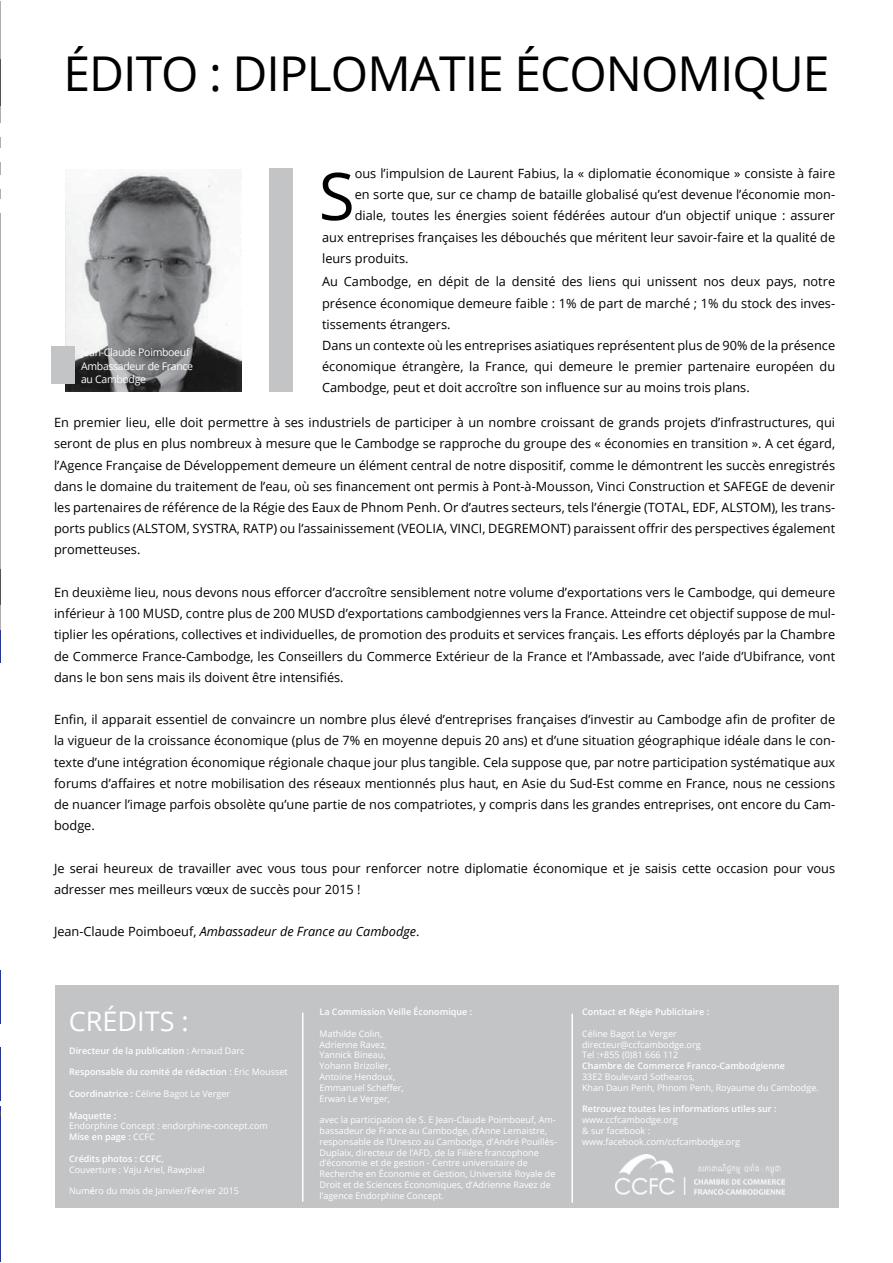
<style>
.page{position:relative;width:893px;height:1263px;background:#fff}
.page>*{position:absolute;margin:0;border:0;box-sizing:border-box;transform-origin:0 0}
.t1{font:65.7px "Open Sans";color:#000}
.t2{font:48px "Open Sans";letter-spacing:-.02em;color:#000}
.t3{font:27px "Open Sans";color:#fff}
.t4{font:12.75px/21.1px "Open Sans";color:#000;text-align:justify}
.t5{font:italic 12.75px "Open Sans";color:#000}
.t6{font:10.5px/13.5px "Open Sans";letter-spacing:-.03em;color:#fff}
.t7{font:9px/10.8px "Open Sans";color:#fff}
.t8{font:600 9px "Open Sans";color:#fff}
.s1{font-style:normal}
.s2{font-weight:400}
.s3{font-weight:600}
</style>
<div class="page">
<div style="left:55px;top:986px;width:783px;height:222px;background:#c2c4c6"></div>
<hr style="left:302px;top:1013px;width:1px;height:189px;background:#fff">
<hr style="left:571px;top:1014px;width:2px;height:189px;background:#fff">
<div style="left:269px;top:168px;width:24px;height:224px;background:#c2c4c6"></div>
<img style="left:66px;top:172px;width:175px;height:220px">
<div style="left:51px;top:347px;width:23px;height:37px;background:#c2c4c6"></div>
<img style="left:616px;top:1155px;width:168px;height:39px">
<h2 class="t2" style="left:64px;top:39px;width:767px">ÉDITO : DIPLOMATIE ÉCONOMIQUE</h2>
<h1 class="t1" style="left:319px;top:150px;width:38px">S</h1>
<p class="t4" style="left:355px;top:163px;width:482px">ous l’impulsion de Laurent Fabius, la « diplomatie économique » consiste à faire</p>
<p class="t4" style="left:355px;top:184px;width:482px">en sorte que, sur ce champ de bataille globalisé qu’est devenue l’économie mon-</p>
<p class="t4" style="left:355px;top:205px;width:482px">diale, toutes les énergies soient fédérées autour d’un objectif unique : assurer</p>
<p class="t4" style="left:322px;top:226px;width:515px">aux entreprises françaises les débouchés que méritent leur savoir-faire et la qualité de</p>
<p class="t4" style="left:322px;top:248px;width:88px">leurs produits.</p>
<p class="t4" style="left:322px;top:271px;width:515px;text-align:left">Au Cambodge, en dépit de la densité des liens qui unissent nos deux pays, notre présence économique demeure faible : 1% de part de marché ; 1% du stock des inves&shy;tissements étrangers.<br>Dans un contexte où les entreprises asiatiques représentent plus de 90% de la présence économique étrangère, la France, qui demeure le premier partenaire européen du Cambodge, peut et doit accroître son influence sur au moins trois plans.</p>
<p class="t4" style="left:54px;top:412px;width:783px">En premier lieu, elle doit permettre à ses industriels de participer à un nombre croissant de grands projets d’infrastructures, qui seront de plus en plus nombreux à mesure que le Cambodge se rapproche du groupe des « économies en transition ». A cet égard, l’Agence Française de Développement demeure un élément central de notre dispositif, comme le démontrent les succès enregistrés dans le domaine du traitement de l’eau, où ses financement ont permis à Pont-à-Mousson, Vinci Construction et SAFEGE de devenir les partenaires de référence de la Régie des Eaux de Phnom Penh. Or d’autres secteurs, tels l’énergie (TOTAL, EDF, ALSTOM), les trans&shy;ports publics (ALSTOM, SYSTRA, RATP) ou l’assainissement (VEOLIA, VINCI, DEGREMONT) paraissent offrir des perspectives également prometteuses.</p>
<p class="t4" style="left:54px;top:581px;width:783px">En deuxième lieu, nous devons nous efforcer d’accroître sensiblement notre volume d’exportations vers le Cambodge, qui demeure inférieur à 100 MUSD, contre plus de 200 MUSD d’exportations cambodgiennes vers la France. Atteindre cet objectif suppose de mul&shy;tiplier les opérations, collectives et individuelles, de promotion des produits et services français. Les efforts déployés par la Chambre de Commerce France-Cambodge, les Conseillers du Commerce Extérieur de la France et l’Ambassade, avec l’aide d’Ubifrance, vont dans le bon sens mais ils doivent être intensifiés.</p>
<p class="t4" style="left:54px;top:709px;width:783px">Enfin, il apparait essentiel de convaincre un nombre plus élevé d’entreprises françaises d’investir au Cambodge afin de profiter de la vigueur de la croissance économique (plus de 7% en moyenne depuis 20 ans) et d’une situation géographique idéale dans le con&shy;texte d’une intégration économique régionale chaque jour plus tangible. Cela suppose que, par notre participation systématique aux forums d’affaires et notre mobilisation des réseaux mentionnés plus haut, en Asie du Sud-Est comme en France, nous ne cessions de nuancer l’image parfois obsolète qu’une partie de nos compatriotes, y compris dans les grandes entreprises, ont encore du Cam&shy;bodge.</p>
<p class="t4" style="left:54px;top:857px;width:783px">Je serai heureux de travailler avec vous tous pour renforcer notre diplomatie économique et je saisis cette occasion pour vous adresser mes meilleurs vœux de succès pour 2015 !</p>
<p class="t5" style="left:54px;top:923px;width:367px"><span class="s1">Jean-Claude Poimboeuf,</span> Ambassadeur de France au Cambodge<span class="s1">.</span></p>
<p class="t6" style="left:81px;top:346px;width:113px">Jean-Claude Poimboeuf<br>Ambassadeur de France au Cambodge</p>
<h3 class="t3" style="left:69px;top:1002px;width:121px">CRÉDITS :</h3>
<p class="t8" style="left:69px;top:1044px;width:177px">Directeur de la publication : <span class="s2">Arnaud Darc</span></p>
<p class="t8" style="left:69px;top:1066px;width:220px">Responsable du comité de rédaction : <span class="s2">Eric Mousset</span></p>
<p class="t7" style="left:69px;top:1088px;width:163px"><span class="s3">Coordinatrice :</span> Céline Bagot Le Verger</p>
<p class="t8" style="left:69px;top:1109px;width:49px">Maquette :</p>
<p class="t7" style="left:69px;top:1120px;width:200px">Endorphine Concept : endorphine-concept.com<br><span class="s3">Mise en page :</span> CCFC</p>
<p class="t7" style="left:69px;top:1153px;width:137px"><span class="s3">Crédits photos : CCFC</span>,<br>Couverture : Vaju Ariel, Rawpixel</p>
<p class="t7" style="left:69px;top:1185px;width:171px">Num<span class="s3">é</span>ro du mois de Janvier/F<span class="s3">é</span>vrier 2015</p>
<p class="t8" style="left:320px;top:1006px;width:154px">La Commission Veille Économique :</p>
<p class="t7" style="left:320px;top:1028px;width:86px">Mathilde Colin,<br>Adrienne Ravez,<br>Yannick Bineau,<br>Yohann Brizolier,<br>Antoine Hendoux,<br>Emmanuel Scheffer,<br>Erwan Le Verger,</p>
<p class="t7" style="left:320px;top:1114px;width:239px">avec la participation de S. E Jean-Claude Poimboeuf, Am&shy;bassadeur de France au Cambodge, d’Anne Lemaistre, responsable de l’Unesco au Cambodge, d’André Pouillès-Duplaix, directeur de l’AFD, de la Filière francophone d’économie et de gestion - Centre universitaire de Recherche en Économie et Gestion, Université Royale de Droit et de Sciences Economiques, d’Adrienne Ravez de l’agence Endorphine Concept.</p>
<p class="t8" style="left:582px;top:1006px;width:129px">Contact et Régie Publicitaire :</p>
<p class="t7" style="left:582px;top:1028px;width:120px">Céline Bagot Le Verger directeur@ccfcambodge.org<br>Tel :+855 (0)81 666 112</p>
<p class="t8" style="left:582px;top:1060px;width:204px">Chambre de Commerce Franco-Cambodgienne</p>
<p class="t7" style="left:582px;top:1071px;width:238px">33E2 Boulevard Sothearos,<br>Khan Daun Penh, Phnom Penh, Royaume du Cambodge.</p>
<p class="t8" style="left:582px;top:1103px;width:196px">Retrouvez toutes les informations utiles sur :</p>
<p class="t7" style="left:582px;top:1114px;width:159px">www.ccfcambodge.org<br>&amp; sur facebook : www.facebook.com/ccfcambodge.org</p>
</div>
